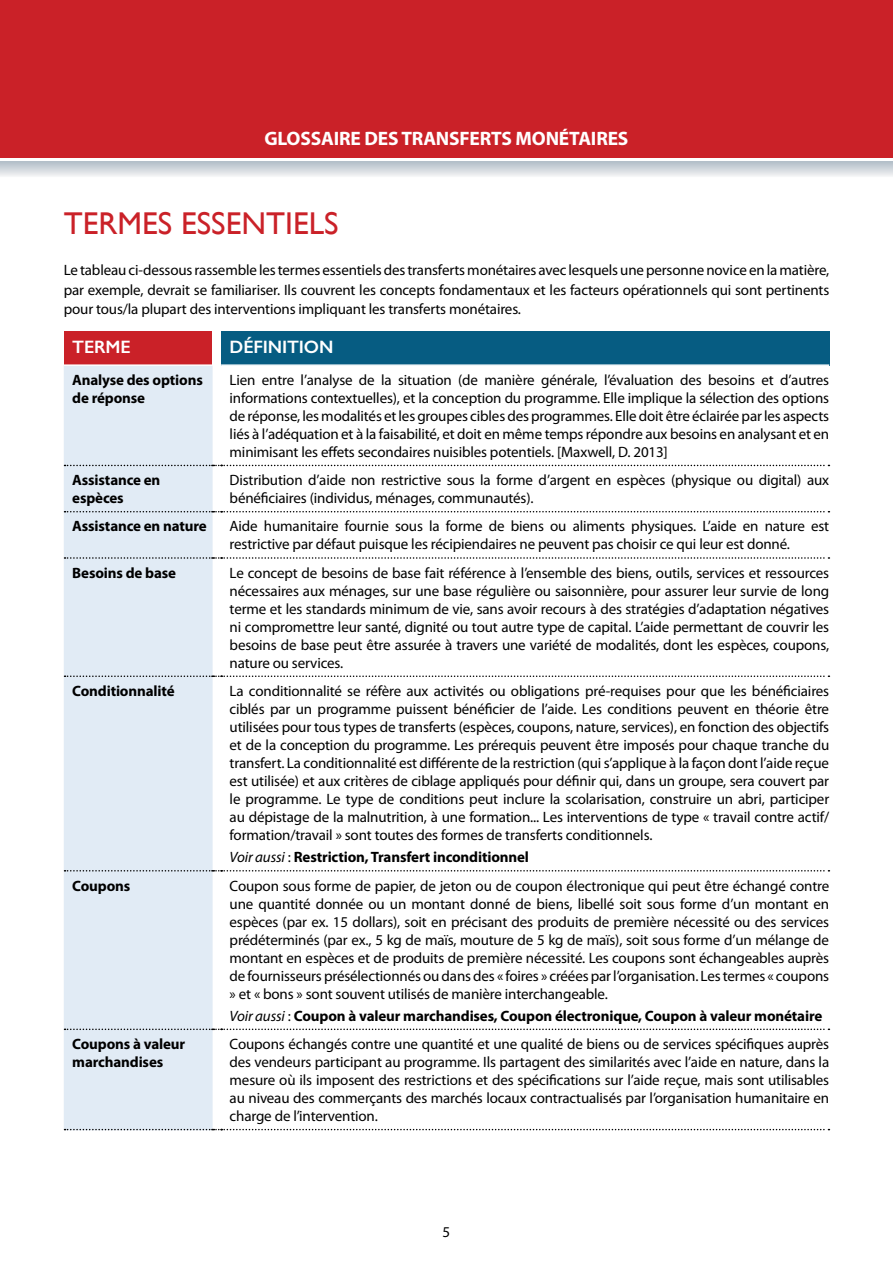
<style>
.page{position:relative;width:893px;height:1263px;background:#fff}
.page>*{position:absolute;margin:0;border:0;box-sizing:border-box;transform-origin:0 0}
.t1{font:31.5px "Gill Sans";color:#ca2128}
.t2{font:700 19.5px "Myriad Pro";letter-spacing:-.01em;color:#fff}
.t3{font:600 18px "Gill Sans";letter-spacing:-.01em;color:#fff}
.t4{font:15px/18px "Myriad Pro";letter-spacing:-.01em;color:#000;text-align:justify}
.t5{font:700 15px/18px "Myriad Pro";letter-spacing:-.01em;color:#000}
.s1{font-weight:400;font-style:italic}
.s2{font-weight:400}
</style>
<div class="page">
<div style="left:0;top:0;width:893px;height:157px;background:#ca2128"></div>
<div style="left:64px;top:331px;width:149px;height:34px;background:#ca2128"></div>
<div style="left:221px;top:331px;width:608px;height:34px;background:#065c82"></div>
<div style="left:64px;top:366px;width:149px;height:763px;background:#e1ebf5"></div>
<svg style="left:65px;top:465px;width:764px;height:1px"></svg>
<svg style="left:65px;top:511px;width:764px;height:1px"></svg>
<svg style="left:65px;top:557px;width:764px;height:2px"></svg>
<svg style="left:65px;top:675px;width:764px;height:2px"></svg>
<svg style="left:65px;top:870px;width:764px;height:1px"></svg>
<svg style="left:65px;top:1028px;width:764px;height:2px"></svg>
<svg style="left:65px;top:1129px;width:764px;height:1px"></svg>
<hr style="left:64px;top:364px;width:149px;height:2px;background:#fff">
<hr style="left:221px;top:364px;width:608px;height:2px;background:#fff">
<svg style="left:0;top:162px;width:893px;height:14px;background:#d2d8dd"></svg>
<h2 class="t2" style="left:265px;top:126px;width:365px">GLOSSAIRE DES TRANSFERTS MONÉTAIRES</h2>
<h1 class="t1" style="left:64px;top:205px;width:276px">TERMES ESSENTIELS</h1>
<p class="t4" style="left:64px;top:260px;width:767px;line-height:19.5px">Le tableau ci-dessous rassemble les termes essentiels des transferts monétaires avec lesquels une personne novice en la matière, par exemple, devrait se familiariser. Ils couvrent les concepts fondamentaux et les facteurs opérationnels qui sont pertinents pour tous/la plupart des interventions impliquant les transferts monétaires.</p>
<p class="t3" style="left:72px;top:336px;width:60px">TERME</p>
<p class="t3" style="left:230px;top:336px;width:105px">DÉFINITION</p>
<p class="t5" style="left:72px;top:370px;width:132px">Analyse des options de réponse</p>
<p class="t4" style="left:230px;top:371px;width:601px">Lien entre l’analyse de la situation (de manière générale, l’évaluation des besoins et d’autres informations contextuelles), et la conception du programme. Elle implique la sélection des options de réponse, les modalités et les groupes cibles des programmes. Elle doit être éclairée par les aspects liés à l’adéquation et à la faisabilité, et doit en même temps répondre aux besoins en analysant et en minimisant les effets secondaires nuisibles potentiels. [Maxwell, D. 2013]</p>
<p class="t5" style="left:72px;top:471px;width:90px">Assistance en espèces</p>
<p class="t4" style="left:230px;top:471px;width:601px">Distribution d’aide non restrictive sous la forme d’argent en espèces (physique ou digital) aux bénéficiaires (individus, ménages, communautés).</p>
<p class="t5" style="left:72px;top:517px;width:136px">Assistance en nature</p>
<p class="t4" style="left:230px;top:517px;width:601px">Aide humanitaire fournie sous la forme de biens ou aliments physiques. L’aide en nature est restrictive par défaut puisque les récipiendaires ne peuvent pas choisir ce qui leur est donné.</p>
<p class="t5" style="left:72px;top:563px;width:105px">Besoins de base</p>
<p class="t4" style="left:230px;top:563px;width:601px">Le concept de besoins de base fait référence à l’ensemble des biens, outils, services et ressources nécessaires aux ménages, sur une base régulière ou saisonnière, pour assurer leur survie de long terme et les standards minimum de vie, sans avoir recours à des stratégies d’adaptation négatives ni compromettre leur santé, dignité ou tout autre type de capital. L’aide permettant de couvrir les besoins de base peut être assurée à travers une variété de modalités, dont les espèces, coupons, nature ou services.</p>
<p class="t5" style="left:72px;top:681px;width:104px">Conditionnalité</p>
<p class="t4" style="left:230px;top:682px;width:601px">La conditionnalité se réfère aux activités ou obligations pré-requises pour que les bénéficiaires ciblés par un programme puissent bénéficier de l’aide. Les conditions peuvent en théorie être utilisées pour tous types de transferts (espèces, coupons, nature, services), en fonction des objectifs et de la conception du programme. Les prérequis peuvent être imposés pour chaque tranche du transfert. La conditionnalité est différente de la restriction (qui s’applique à la façon dont l’aide reçue est utilisée) et aux critères de ciblage appliqués pour définir qui, dans un groupe, sera couvert par le programme. Le type de conditions peut inclure la scolarisation, construire un abri, participer au dépistage de la malnutrition, à une formation... Les interventions de type « travail contre actif/ formation/travail » sont toutes des formes de transferts conditionnels.</p>
<p class="t5" style="left:230px;top:848px;width:301px"><span class="s1">Voir aussi</span> <span class="s2">:</span> Restriction, Transfert inconditionnel</p>
<p class="t5" style="left:72px;top:876px;width:60px">Coupons</p>
<p class="t4" style="left:230px;top:876px;width:601px">Coupon sous forme de papier, de jeton ou de coupon électronique qui peut être échangé contre une quantité donnée ou un montant donné de biens, libellé soit sous forme d’un montant en espèces (par ex. 15 dollars), soit en précisant des produits de première nécessité ou des services prédéterminés (par ex., 5 kg de maïs, mouture de 5 kg de maïs), soit sous forme d’un mélange de montant en espèces et de produits de première nécessité. Les coupons sont échangeables auprès de fournisseurs présélectionnés ou dans des « foires » créées par l’organisation. Les termes « coupons » et « bons » sont souvent utilisés de manière interchangeable.</p>
<p class="t5" style="left:230px;top:1006px;width:594px"><span class="s1">Voir aussi</span> <span class="s2">:</span> Coupon à valeur marchandises, Coupon électronique, Coupon à valeur monétaire</p>
<p class="t5" style="left:72px;top:1034px;width:114px">Coupons à valeur marchandises</p>
<p class="t4" style="left:230px;top:1035px;width:601px">Coupons échangés contre une quantité et une qualité de biens ou de services spécifiques auprès des vendeurs participant au programme. Ils partagent des similarités avec l’aide en nature, dans la mesure où ils imposent des restrictions et des spécifications sur l’aide reçue, mais sont utilisables au niveau des commerçants des marchés locaux contractualisés par l’organisation humanitaire en charge de l’intervention.</p>
<p class="t4" style="left:443px;top:1222px;width:9px">5</p>
</div>
